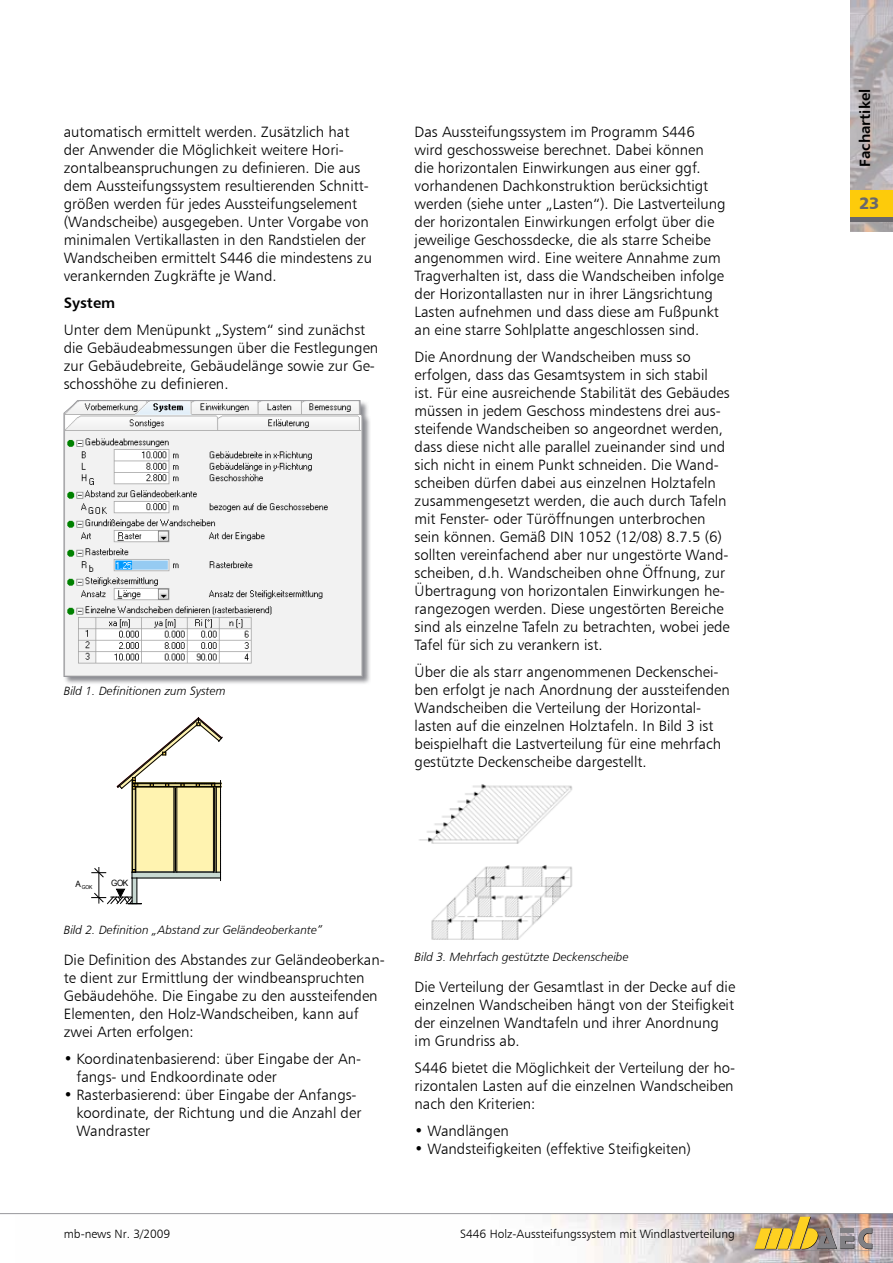
<style>
.page{position:relative;width:893px;height:1263px;background:#fff}
.page>*{position:absolute;margin:0;border:0;box-sizing:border-box;transform-origin:0 0}
.t1{font:16.5px "Humanist 777 BT Black B";color:#68676c}
.t2{font:15px/18px "Humanist 777 BT Light B";color:#000}
.t3{font:15px "Humanist 777 BT Bold B";color:#000}
.t4{font:12px "Humanist 777 BT Light Italic B";color:#000}
.t5{font:12px "Humanist 777 BT Light B";color:#000}
.t6{font:8.7px "Arial";color:#000;scale:.94 1}
.t7{font:5.4px "Arial";color:#000;scale:.91 1}
</style>
<div class="page">
<div style="left:63px;top:400px;width:308px;height:286px;background:#64656c;opacity:.75"></div>
<svg style="left:64px;top:400px;width:299px;height:277px"></svg>
<svg style="left:92px;top:717px;width:131px;height:187px"></svg>
<hr style="left:99px;top:867px;width:1px;height:36px;background:#000">
<img style="left:419px;top:784px;width:154px;height:156px">
<svg style="left:850px;top:0;width:43px;height:232px;background:#b7b1b2"></svg>
<img style="left:16px;top:1214px;width:877px;height:49px">
<hr style="left:0;top:1213px;width:893px;height:1px;background:#98989c">
<svg style="left:754px;top:1217px;width:118px;height:32px;background:#b9a26c"></svg>
<div style="left:850px;top:191px;width:43px;height:27px;background:#fdcb0b"></div>
<hr style="left:850px;top:218px;width:43px;height:4px;background:#68676c">
<p class="t2" style="left:64px;top:122px;width:310px">automatisch ermittelt werden. Zusätzlich hat der Anwender die Möglichkeit weitere Hori&shy;zontalbeanspruchungen zu definieren. Die aus dem Aussteifungssystem resultierenden Schnitt&shy;größen werden für jedes Aussteifungselement (Wandscheibe) ausgegeben. Unter Vorgabe von minimalen Vertikallasten in den Randstielen der Wandscheiben ermittelt S446 die mindestens zu verankernden Zugkräfte je Wand.</p>
<p class="t3" style="left:64px;top:293px;width:53px">System</p>
<p class="t2" style="left:64px;top:320px;width:316px">Unter dem Menüpunkt „System“ sind zunächst die Gebäudeabmessungen über die Festlegungen zur Gebäudebreite, Gebäudelänge sowie zur Ge&shy;schosshöhe zu definieren.</p>
<p class="t4" style="left:64px;top:684px;width:163px">Bild 1. Definitionen zum System</p>
<p class="t2" style="left:415px;top:122px;width:313px">Das Aussteifungssystem im Programm S446 wird geschossweise berechnet. Dabei können die horizontalen Einwirkungen aus einer ggf. vorhandenen Dachkonstruktion berücksichtigt werden (siehe unter „Lasten“). Die Lastverteilung der horizontalen Einwirkungen erfolgt über die jeweilige Geschossdecke, die als starre Scheibe angenommen wird. Eine weitere Annahme zum Tragverhalten ist, dass die Wandscheiben infolge der Horizontallasten nur in ihrer Längsrichtung Lasten aufnehmen und dass diese am Fußpunkt an eine starre Sohlplatte angeschlossen sind.</p>
<p class="t2" style="left:415px;top:347px;width:317px">Die Anordnung der Wandscheiben muss so erfolgen, dass das Gesamtsystem in sich stabil ist. Für eine ausreichende Stabilität des Gebäudes müssen in jedem Geschoss mindestens drei aus&shy;steifende Wandscheiben so angeordnet werden, dass diese nicht alle parallel zueinander sind und sich nicht in einem Punkt schneiden. Die Wand&shy;scheiben dürfen dabei aus einzelnen Holztafeln zusammengesetzt werden, die auch durch Tafeln mit Fenster- oder Türöffnungen unterbrochen sein können. Gemäß DIN 1052 (12/08) 8.7.5 (6) sollten vereinfachend aber nur ungestörte Wand&shy;scheiben, d.h. Wandscheiben ohne Öffnung, zur Übertragung von horizontalen Einwirkungen he&shy;rangezogen werden. Diese ungestörten Bereiche sind als einzelne Tafeln zu betrachten, wobei jede Tafel für sich zu verankern ist.</p>
<p class="t2" style="left:415px;top:662px;width:317px">Über die als starr angenommenen Deckenschei&shy;ben erfolgt je nach Anordnung der aussteifenden Wandscheiben die Verteilung der Horizontal&shy;lasten auf die einzelnen Holztafeln. In Bild 3 ist beispielhaft die Lastverteilung für eine mehrfach gestützte Deckenscheibe dargestellt.</p>
<p class="t7" style="left:76px;top:883px;width:20px"><sup>A</sup> GOK</p>
<p class="t6" style="left:111px;top:877px;width:20px">GOK</p>
<p class="t4" style="left:64px;top:922px;width:260px">Bild 2. Definition „Abstand zur Geländeoberkante“</p>
<p class="t2" style="left:64px;top:950px;width:323px">Die Definition des Abstandes zur Geländeoberkan&shy;te dient zur Ermittlung der windbeanspruchten Gebäudehöhe. Die Eingabe zu den aussteifenden Elementen, den Holz-Wandscheiben, kann auf zwei Arten erfolgen:</p>
<p class="t2" style="left:77px;top:1049px;width:286px;text-indent:-13px">• Koordinatenbasierend: über Eingabe der An&shy;fangs- und Endkoordinate oder</p>
<p class="t2" style="left:77px;top:1085px;width:286px;text-indent:-13px">• Rasterbasierend: über Eingabe der Anfangs&shy;koordinate, der Richtung und die Anzahl der<br>Wandraster</p>
<p class="t4" style="left:415px;top:949px;width:216px">Bild 3. Mehrfach gestützte Deckenscheibe</p>
<p class="t2" style="left:415px;top:977px;width:322px">Die Verteilung der Gesamtlast in der Decke auf die einzelnen Wandscheiben hängt von der Steifigkeit der einzelnen Wandtafeln und ihrer Anordnung im Grundriss ab.</p>
<p class="t2" style="left:415px;top:1058px;width:322px;text-align:justify">S446 bietet die Möglichkeit der Verteilung der ho&shy;rizontalen Lasten auf die einzelnen Wandscheiben nach den Kriterien:</p>
<p class="t2" style="left:415px;top:1121px;width:96px">• Wandlängen</p>
<p class="t2" style="left:415px;top:1139px;width:278px">• Wandsteifigkeiten (effektive Steifigkeiten)</p>
<p class="t5" style="left:64px;top:1227px;width:108px">mb-news Nr. 3/2009</p>
<p class="t5" style="left:460px;top:1227px;width:276px">S446 Holz-Aussteifungssystem mit Windlastverteilung</p>
<p class="t3" style="left:855px;top:167px;width:79px;rotate:-90deg">Fachartikel</p>
<p class="t1" style="left:859px;top:192px;width:22px">23</p>
</div>
